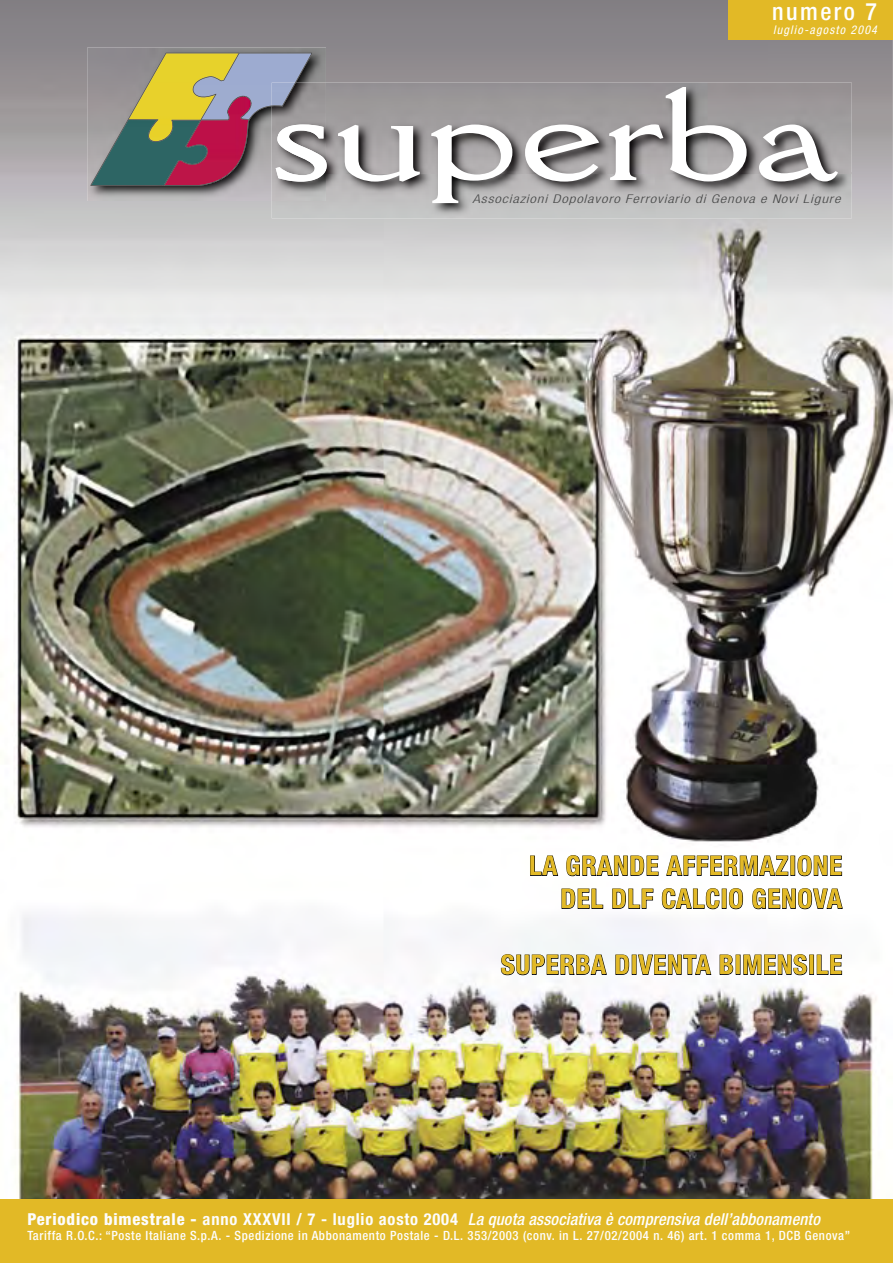
<style>
.page{position:relative;width:893px;height:1263px;background:#fff}
.page>*{position:absolute;margin:0;border:0;box-sizing:border-box;transform-origin:0 0}
.t1{font:700 condensed 27px/33px "Helvetica Neue";letter-spacing:.03em;color:#e2b926;text-align:right}
.t2{font:500 condensed 24px "Helvetica Neue";letter-spacing:.1em;color:#fff}
.t3{font:italic 500 condensed 16.5px "Helvetica Neue";letter-spacing:.01em;color:#fff}
.t4{font:500 condensed 12.75px "Helvetica Neue";letter-spacing:.05em;color:#fdfdfd}
.t5{font:italic 300 condensed 12px "Helvetica Neue";letter-spacing:.06em;color:#474848;scale:1.25 1}
.t6{font:italic condensed 12px "Helvetica Neue";letter-spacing:.1em;color:#fff}
.s1{font-weight:800;font-style:normal;color:#fdfdfd}
.s2{font-weight:700;font-style:normal;color:#fdfdfd}
</style>
<div class="page">
<img style="left:0;top:0;width:893px;height:1199px">
<div style="left:0;top:1199px;width:893px;height:64px;background:#e2b926"></div>
<img style="left:272px;top:173px;width:580px;height:45px">
<img style="left:326px;top:83px;width:526px;height:90px">
<svg style="left:338px;top:125px;width:82px;height:57px"></svg>
<svg style="left:431px;top:125px;width:81px;height:78px"></svg>
<svg style="left:525px;top:125px;width:74px;height:57px"></svg>
<svg style="left:609px;top:87px;width:138px;height:94px"></svg>
<svg style="left:759px;top:125px;width:79px;height:56px"></svg>
<img style="left:87px;top:48px;width:239px;height:153px">
<img style="left:272px;top:83px;width:54px;height:118px">
<img style="left:276px;top:125px;width:50px;height:57px">
<img style="left:90px;top:53px;width:38px;height:66px">
<img style="left:128px;top:53px;width:57px;height:66px">
<img style="left:185px;top:53px;width:127px;height:67px">
<img style="left:201px;top:84px;width:61px;height:36px">
<img style="left:164px;top:96px;width:92px;height:89px">
<img style="left:90px;top:185px;width:73px;height:1px">
<img style="left:129px;top:119px;width:72px;height:1px">
<img style="left:90px;top:119px;width:1px;height:66px">
<img style="left:91px;top:120px;width:131px;height:65px">
<div style="left:728px;top:0;width:165px;height:39px;background:#e2b926"></div>
<svg style="left:501px;top:816px;width:342px;height:209px"></svg>
<p class="t2" style="left:772px;top:-2px;width:106px">numero 7</p>
<p class="t6" style="left:773px;top:23px;width:105px">luglio-agosto 2004</p>
<p class="t5" style="left:473px;top:192px;width:296px">Associazioni Dopolavoro Ferroviario di Genova e Novi Ligure</p>
<p class="t1" style="left:529px;top:849px;width:314px">LA GRANDE AFFERMAZIONE<br>DEL DLF CALCIO GENOVA</p>
<p class="t1" style="left:501px;top:948px;width:343px">SUPERBA DIVENTA BIMENSILE</p>
<p class="t3" style="left:27px;top:1209px;width:794px"><span class="s1">Periodico bimestrale -</span> <span class="s2">anno XXXVII / 7 - luglio aosto 2004</span> La quota associativa è comprensiva dell’abbonamento</p>
<p class="t4" style="left:27px;top:1228px;width:824px">Tariffa R.O.C.: “Poste Italiane S.p.A. - Spedizione in Abbonamento Postale - D.L. 353/2003 (conv. in L. 27/02/2004 n. 46) art. 1 comma 1, DCB Genova”</p>
</div>
